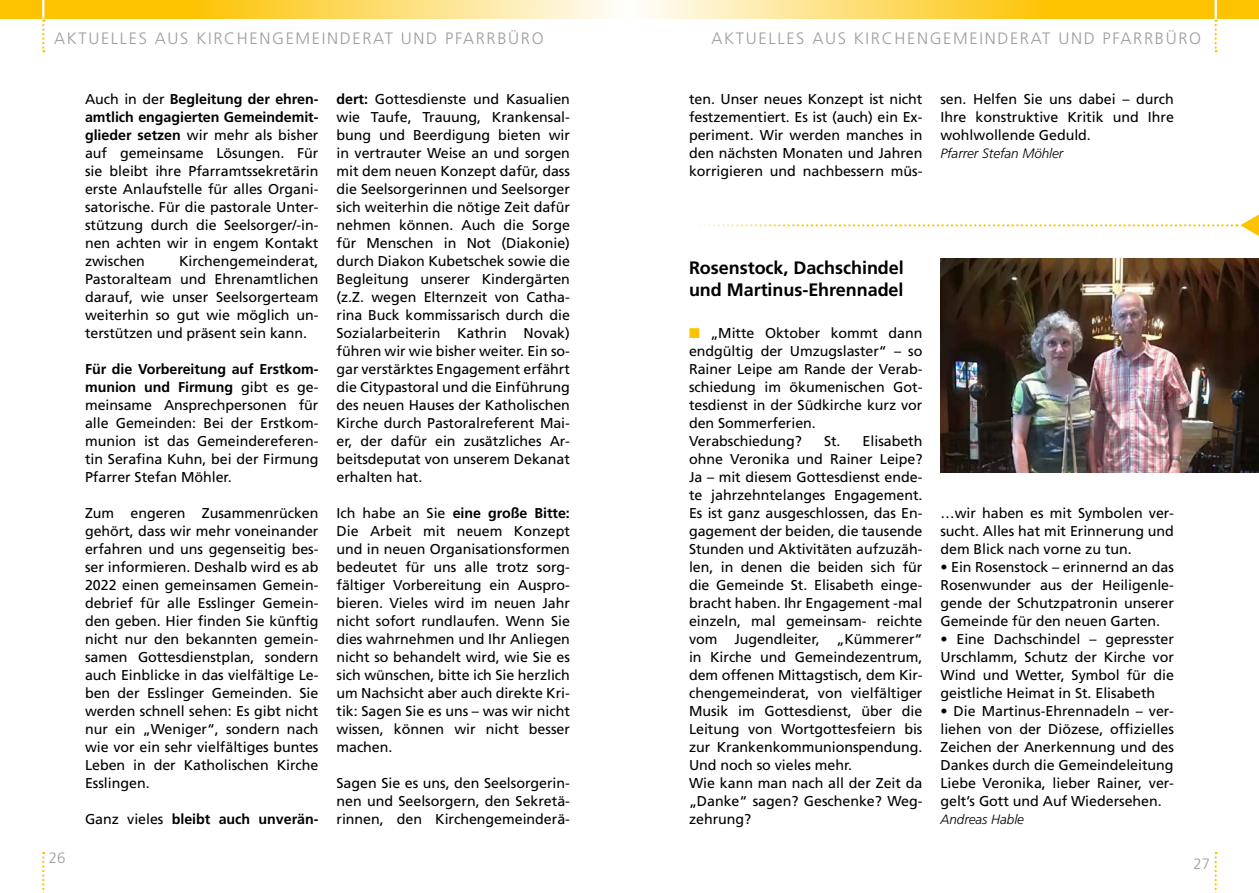
<style>
.page{position:relative;width:1259px;height:893px;background:#fff}
.page>*{position:absolute;margin:0;border:0;box-sizing:border-box;transform-origin:0 0}
.t1{font:700 18px/21.6px "Frutiger";letter-spacing:-.005em;color:#000}
.t2{font:300 16.5px "Frutiger";letter-spacing:.1em;color:#9d9d9c}
.t3{font:300 15px "Frutiger";color:#9d9d9c}
.t4{font:14.25px/18px "Frutiger";letter-spacing:-.005em;color:#000;text-align:justify}
.t5{font:700 14.25px "Frutiger";letter-spacing:-.005em;color:#000}
.t6{font:italic 300 13.5px "Frutiger";letter-spacing:-.005em;color:#000}
.s1{font-weight:700}
.s2{font-weight:400}
.s3{color:#fdc300}
</style>
<div class="page">
<svg style="left:42px;top:852px;width:2px;height:41px"></svg>
<svg style="left:1214px;top:852px;width:2px;height:41px"></svg>
<svg style="left:0;top:0;width:614px;height:18px;background:#fdd655"></svg>
<svg style="left:645px;top:0;width:614px;height:18px;background:#fdd551"></svg>
<svg style="left:42px;top:0;width:2px;height:52px"></svg>
<svg style="left:1214px;top:0;width:2px;height:52px"></svg>
<svg style="left:695px;top:214px;width:564px;height:22px"></svg>
<img style="left:940px;top:258px;width:319px;height:214px">
<p class="t2" style="left:54px;top:29px;width:491px">AKTUELLES AUS KIRCHENGEMEINDERAT UND PFARRBÜRO</p>
<p class="t2" style="left:711px;top:29px;width:491px">AKTUELLES AUS KIRCHENGEMEINDERAT UND PFARRBÜRO</p>
<p class="t3" style="left:49px;top:849px;width:18px">26</p>
<p class="t4" style="left:85px;top:90px;width:235px">Auch in der <span class="s1">Begleitung der ehren&shy;amtlich engagierten Gemeindemit&shy;glieder setzen</span> wir mehr als bisher auf gemeinsame Lösungen. Für sie bleibt ihre Pfarramtssekretärin erste Anlaufstelle für alles Organi&shy;satorische. Für die pastorale Unter&shy;stützung durch die Seelsorger/-in&shy;nen achten wir in engem Kontakt zwischen</p>
<p class="t4" style="left:85px;top:252px;width:235px;text-indent:94px">Kirchengemeinderat, Pastoralteam und Ehrenamtlichen darauf, wie unser Seelsorgerteam weiterhin so gut wie möglich un&shy;terstützen und präsent sein kann.</p>
<p class="t4" style="left:85px;top:360px;width:235px"><span class="s1">Für die Vorbereitung auf Erstkom&shy;munion und Firmung</span> gibt es ge&shy;meinsame Ansprechpersonen für alle Gemeinden: Bei der Erstkom&shy;munion ist das Gemeindereferen&shy;tin Serafina Kuhn, bei der Firmung Pfarrer Stefan Möhler.</p>
<p class="t4" style="left:85px;top:504px;width:235px">Zum engeren Zusammenrücken gehört, dass wir mehr voneinander erfahren und uns gegenseitig bes&shy;ser informieren. Deshalb wird es ab 2022 einen gemeinsamen Gemein&shy;debrief für alle Esslinger Gemein&shy;den geben. Hier finden Sie künftig nicht nur den bekannten gemein&shy;samen Gottesdienstplan, sondern auch Einblicke in das vielfältige Le&shy;ben der Esslinger Gemeinden. Sie werden schnell sehen: Es gibt nicht nur ein „Weniger“, sondern nach wie vor ein sehr vielfältiges buntes Leben in der Katholischen Kirche Esslingen.</p>
<p class="t5" style="left:85px;top:811px;width:235px"><span class="s2">Ganz vieles</span> bleibt auch unverän-</p>
<p class="t4" style="left:336px;top:90px;width:235px"><span class="s1">dert:</span> Gottesdienste und Kasualien wie Taufe, Trauung, Krankensal&shy;bung und Beerdigung bieten wir in vertrauter Weise an und sorgen mit dem neuen Konzept dafür, dass die Seelsorgerinnen und Seelsorger sich weiterhin die nötige Zeit dafür nehmen können. Auch die Sorge für Menschen in Not (Diakonie) durch Diakon Kubetschek sowie die Begleitung unserer Kindergärten (z.Z. wegen Elternzeit von Catha&shy;rina Buck kommissarisch durch die Sozialarbeiterin Kathrin Novak) führen wir wie bisher weiter. Ein so&shy;gar verstärktes Engagement erfährt die Citypastoral und die Einführung des neuen Hauses der Katholischen Kirche durch Pastoralreferent Mai&shy;er, der dafür ein zusätzliches Ar&shy;beitsdeputat von unserem Dekanat erhalten hat.</p>
<p class="t4" style="left:336px;top:504px;width:235px">Ich habe an Sie <span class="s1">eine große Bitte:<br></span>Die Arbeit mit neuem Konzept und in neuen Organisationsformen bedeutet für uns alle trotz sorg&shy;fältiger Vorbereitung ein Auspro&shy;bieren. Vieles wird im neuen Jahr nicht sofort rundlaufen. Wenn Sie dies wahrnehmen und Ihr Anliegen nicht so behandelt wird, wie Sie es sich wünschen, bitte ich Sie herzlich um Nachsicht aber auch direkte Kri&shy;tik: Sagen Sie es uns – was wir nicht wissen, können wir nicht besser machen.</p>
<p class="t4" style="left:336px;top:774px;width:235px">Sagen Sie es uns, den Seelsorgerin&shy;nen und Seelsorgern, den Sekretä&shy;rinnen, den Kirchengemeinderä-</p>
<p class="t4" style="left:689px;top:90px;width:235px">ten. Unser neues Konzept ist nicht festzementiert. Es ist (auch) ein Ex&shy;periment. Wir werden manches in den nächsten Monaten und Jahren korrigieren und nachbessern müs-</p>
<p class="t4" style="left:940px;top:90px;width:235px">sen. Helfen Sie uns dabei – durch Ihre konstruktive Kritik und Ihre wohlwollende Geduld.</p>
<p class="t6" style="left:940px;top:146px;width:124px">Pfarrer Stefan Möhler</p>
<p class="t1" style="left:689px;top:257px;width:216px">Rosenstock, Dachschindel und Martinus-Ehrennadel</p>
<p class="t4" style="left:689px;top:324px;width:235px;text-align:left"><span class="s3">■</span> „Mitte Oktober kommt dann endgültig der Umzugslaster“ – so<br>Rainer Leipe am Rande der Verab&shy;schiedung im ökumenischen Got&shy;tesdienst in der Südkirche kurz vor den Sommerferien.<br>Verabschiedung?</p>
<p class="t4" style="left:689px;top:432px;width:235px;text-align:left;text-indent:135px">St. Elisabeth ohne Veronika und Rainer Leipe?<br>Ja – mit diesem Gottesdienst ende&shy;te jahrzehntelanges Engagement.<br>Es ist ganz ausgeschlossen, das En&shy;gagement der beiden, die tausende<br>Stunden und Aktivitäten aufzuzäh&shy;len, in denen die beiden sich für die Gemeinde St. Elisabeth einge&shy;bracht haben. Ihr Engagement -mal einzeln, mal gemeinsam- reichte vom Jugendleiter, „Kümmerer“ in Kirche und Gemeindezentrum, dem offenen Mittagstisch, dem Kir&shy;chengemeinderat, von vielfältiger<br>Musik im Gottesdienst, über die<br>Leitung von Wortgottesfeiern bis zur Krankenkommunionspendung.<br>Und noch so vieles mehr.<br>Wie kann man nach all der Zeit da „Danke“ sagen? Geschenke? Weg&shy;zehrung?</p>
<p class="t4" style="left:940px;top:504px;width:235px">…wir haben es mit Symbolen ver&shy;sucht. Alles hat mit Erinnerung und dem Blick nach vorne zu tun.</p>
<p class="t4" style="left:940px;top:558px;width:235px">• Ein Rosenstock – erinnernd an das Rosenwunder aus der Heiligenle&shy;gende der Schutzpatronin unserer Gemeinde für den neuen Garten.</p>
<p class="t4" style="left:940px;top:630px;width:235px">• Eine Dachschindel – gepresster Urschlamm, Schutz der Kirche vor Wind und Wetter, Symbol für die geistliche Heimat in St. Elisabeth</p>
<p class="t4" style="left:940px;top:702px;width:235px">• Die Martinus-Ehrennadeln – ver&shy;liehen von der Diözese, offizielles Zeichen der Anerkennung und des Dankes durch die Gemeindeleitung Liebe Veronika, lieber Rainer, ver&shy;gelt’s Gott und Auf Wiedersehen.</p>
<p class="t6" style="left:940px;top:812px;width:85px">Andreas Hable</p>
<p class="t3" style="left:1193px;top:855px;width:18px">27</p>
</div>
